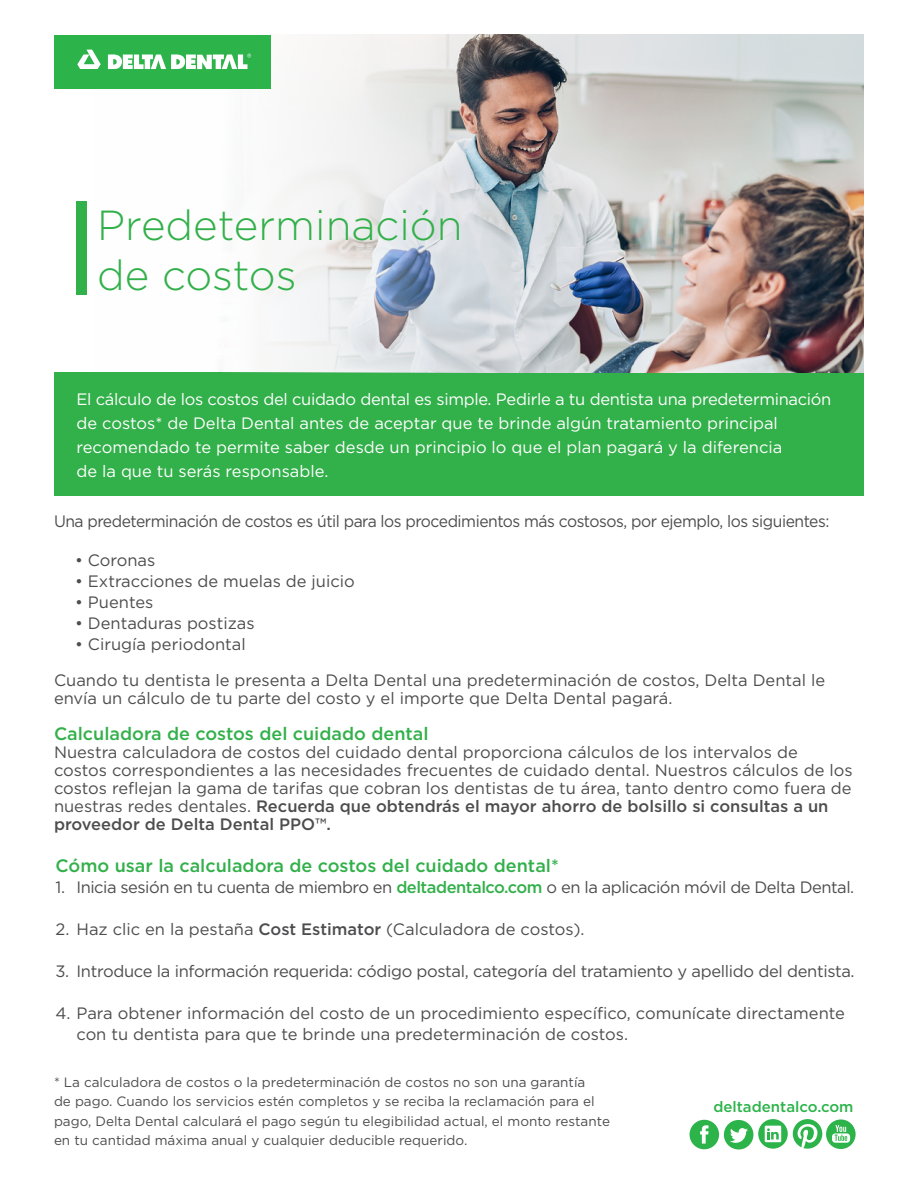
<style>
.page{position:relative;width:918px;height:1188px;background:#fff}
.page>*{position:absolute;margin:0;border:0;box-sizing:border-box;transform-origin:0 0}
.t1{font:300 42px "Gotham";color:#32b04a}
.t2{font:500 18px "Gotham";color:#32b04a}
.t3{font:16.5px/18px "Gotham";color:#4d4d4f}
.t4{font:16.5px/24px "Gotham";color:#fff}
.t5{font:16.5px "Gotham";letter-spacing:-.03em;color:#4d4d4f;scale:.95 1}
.t6{font:16.5px "Gotham";letter-spacing:-.02em;color:#4d4d4f}
.t7{font:16.5px "Gotham";letter-spacing:-.03em;color:#4d4d4f}
.t8{font:500 15px "Gotham";color:#2cb34a}
.t9{font:13.5px/19.5px "Gotham";color:#4d4d4f}
.s1{font-weight:500}
.s2{font-weight:500;color:#32b04a}
</style>
<div class="page">
<div style="left:54px;top:372px;width:810px;height:123px;background:#32b04a"></div>
<img style="left:93px;top:34px;width:771px;height:338px">
<div style="left:54px;top:35px;width:217px;height:53px;background:#2cb34a"></div>
<svg style="left:77px;top:50px;width:24px;height:19px"></svg>
<svg style="left:108px;top:54px;width:143px;height:15px"></svg>
<svg style="left:690px;top:1119px;width:166px;height:31px"></svg>
<div style="left:76px;top:201px;width:10px;height:94px;background:#32b04a"></div>
<p class="t1" style="left:97px;top:198px;width:367px">Predeterminación</p>
<p class="t1" style="left:97px;top:249px;width:201px">de costos</p>
<p class="t4" style="left:76px;top:387px;width:756px">El cálculo de los costos del cuidado dental es simple. Pedirle a tu dentista una predeterminación de costos* de Delta Dental antes de aceptar que te brinde algún tratamiento principal recomendado te permite saber desde un principio lo que el plan pagará y la diferencia<br>de la que tu serás responsable.</p>
<p class="t5" style="left:54px;top:510px;width:818px">Una predeterminación de costos es útil para los procedimientos más costosos, por ejemplo, los siguientes:</p>
<p class="t3" style="left:75px;top:550px;width:82px">• Coronas</p>
<p class="t3" style="left:75px;top:571px;width:281px">• Extracciones de muelas de juicio</p>
<p class="t3" style="left:75px;top:592px;width:80px">• Puentes</p>
<p class="t3" style="left:75px;top:613px;width:181px">• Dentaduras postizas</p>
<p class="t3" style="left:75px;top:634px;width:172px">• Cirugía periodontal</p>
<p class="t3" style="left:54px;top:670px;width:773px">Cuando tu dentista le presenta a Delta Dental una predeterminación de costos, Delta Dental le envía un cálculo de tu parte del costo y el importe que Delta Dental pagará.</p>
<p class="t2" style="left:54px;top:721px;width:376px">Calculadora de costos del cuidado dental</p>
<p class="t3" style="left:54px;top:742px;width:800px">Nuestra calculadora de costos del cuidado dental proporciona cálculos de los intervalos de costos correspondientes a las necesidades frecuentes de cuidado dental. Nuestros cálculos de los costos reflejan la gama de tarifas que cobran los dentistas de tu área, tanto dentro como fuera de nuestras redes dentales. <span class="s1">Recuerda que obtendrás el mayor ahorro de bolsillo si consultas a un proveedor de Delta Dental PPO™.</span></p>
<p class="t2" style="left:56px;top:853px;width:505px">Cómo usar la calculadora de costos del cuidado dental*</p>
<p class="t7" style="left:56px;top:876px;width:800px">1. Inicia sesión en tu cuenta de miembro en <span class="s2">deltadentalco.com</span> o en la aplicación móvil de Delta Dental.</p>
<p class="t3" style="left:56px;top:919px;width:531px">2. Haz clic en la pestaña <span class="s1">Cost Estimator</span> (Calculadora de costos).</p>
<p class="t6" style="left:56px;top:960px;width:801px">3. Introduce la información requerida: código postal, categoría del tratamiento y apellido del dentista.</p>
<p class="t3" style="left:76px;top:1002px;width:770px;line-height:21px;text-indent:-21px">4. Para obtener información del costo de un procedimiento específico, comunícate directamente con tu dentista para que te brinde una predeterminación de costos.</p>
<p class="t9" style="left:54px;top:1072px;width:558px">* La calculadora de costos o la predeterminación de costos no son una garantía<br>de pago. Cuando los servicios estén completos y se reciba la reclamación para el pago, Delta Dental calculará el pago según tu elegibilidad actual, el monto restante en tu cantidad máxima anual y cualquier deducible requerido.</p>
<p class="t8" style="left:713px;top:1097px;width:142px">deltadentalco.com</p>
</div>
